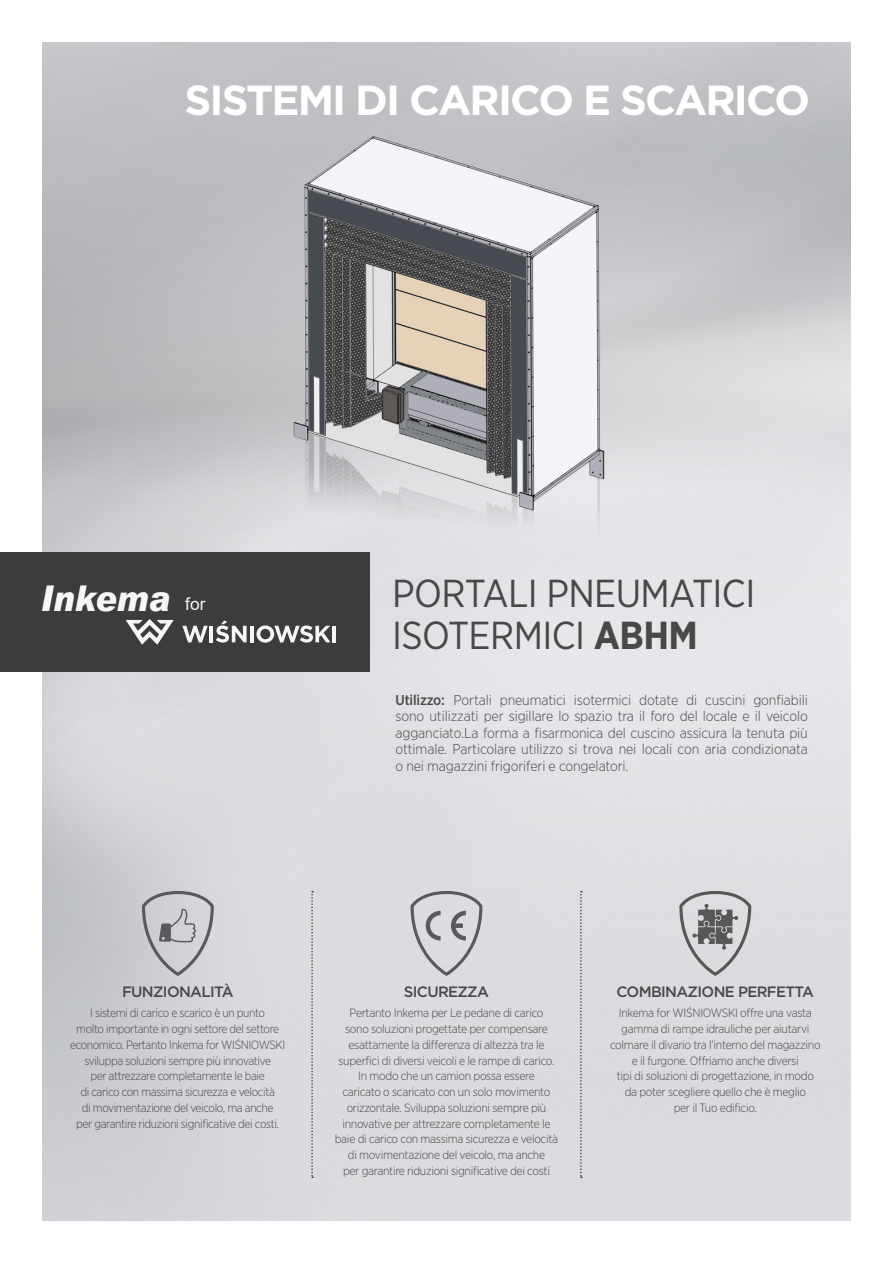
<style>
.page{position:relative;width:893px;height:1263px;background:#fff}
.page>*{position:absolute;margin:0;border:0;box-sizing:border-box;transform-origin:0 0}
.t1{font:700 42px "Gotham";letter-spacing:-.045em;color:#fff}
.t2{font:39px/42px "Gotham Narrow";letter-spacing:-.015em;color:#494848}
.t3{font:italic 900 35.55px "Arial";color:#f6f6f6;scale:.9 1}
.t4{font:500 15px "Gotham";letter-spacing:-.045em;color:#494848}
.t5{font:300 14.25px/16.5px "Gotham Narrow";letter-spacing:-.01em;color:#494848;text-align:justify}
.t6{font:300 12px/15.8px "Gotham Narrow";letter-spacing:-.025em;color:#494848;text-align:center}
.s1{font-weight:400;font-style:normal;font-size:17.25px}
.s2{font-weight:700}
.s3{font-weight:500}
</style>
<div class="page">
<img style="left:0;top:42px;width:851px;height:596px">
<div style="left:0;top:553px;width:370px;height:119px;background:#3d3c3b"></div>
<svg style="left:182px;top:626px;width:26px;height:16px"></svg>
<hr style="left:209px;top:626px;width:4px;height:16px;background:#f6f6f6">
<svg style="left:216px;top:620px;width:31px;height:22px"></svg>
<hr style="left:250px;top:626px;width:4px;height:16px;background:#f6f6f6">
<svg style="left:256px;top:625px;width:75px;height:18px"></svg>
<hr style="left:332px;top:626px;width:4px;height:16px;background:#f6f6f6">
<svg style="left:126px;top:619px;width:48px;height:26px"></svg>
<svg style="left:311px;top:891px;width:2px;height:287px"></svg>
<svg style="left:580px;top:891px;width:2px;height:287px"></svg>
<svg style="left:142px;top:891px;width:72px;height:85px;background:#bcbdc0"></svg>
<svg style="left:411px;top:891px;width:71px;height:85px;background:#c3c4c7"></svg>
<svg style="left:679px;top:891px;width:72px;height:85px;background:#b5b6b8"></svg>
<h1 class="t1" style="left:185px;top:72px;width:627px">SISTEMI DI CARICO E SCARICO</h1>
<h3 class="t3" style="left:41px;top:576px;width:185px">Inkema <span class="s1">for</span></h3>
<h2 class="t2" style="left:392px;top:571px;width:365px">PORTALI PNEUMATICI<br>ISOTERMICI <span class="s2">ABHM</span></h2>
<p class="t5" style="left:395px;top:691px;width:414px"><span class="s3">Utilizzo:</span> Portali pneumatici isotermici dotate di cuscini gonfiabili sono utilizzati per sigillare lo spazio tra il foro del locale e il veicolo agganciato.La forma a fisarmonica del cuscino assicura la tenuta più ottimale. Particolare utilizzo si trova nei locali con aria condizionata o nei magazzini frigoriferi e congelatori.</p>
<p class="t4" style="left:122px;top:981px;width:113px">FUNZIONALITÀ</p>
<p class="t6" style="left:70px;top:1005px;width:217px">I sistemi di carico e scarico è un punto<br>molto importante in ogni settore del settore economico. Pertanto Inkema for WIŚNIOWSKI sviluppa soluzioni sempre più innovative<br>per attrezzare completamente le baie<br>di carico con massima sicurezza e velocità<br>di movimentazione del veicolo, ma anche<br>per garantire riduzioni significative dei costi.</p>
<p class="t4" style="left:404px;top:981px;width:87px">SICUREZZA</p>
<p class="t6" style="left:335px;top:1005px;width:225px">Pertanto Inkema per Le pedane di carico<br>sono soluzioni progettate per compensare esattamente la differenza di altezza tra le superfici di diversi veicoli e le rampe di carico.<br>In modo che un camion possa essere<br>caricato o scaricato con un solo movimento orizzontale. Sviluppa soluzioni sempre più innovative per attrezzare completamente le baie di carico con massima sicurezza e velocità di movimentazione del veicolo, ma anche<br>per garantire riduzioni significative dei costi</p>
<p class="t4" style="left:616px;top:981px;width:199px">COMBINAZIONE PERFETTA</p>
<p class="t6" style="left:610px;top:1005px;width:212px">Inkema for WIŚNIOWSKI offre una vasta gamma di rampe idrauliche per aiutarvi colmare il divario tra l’interno del magazzino e il furgone. Offriamo anche diversi<br>tipi di soluzioni di progettazione, in modo da poter scegliere quello che è meglio<br>per il Tuo edificio.</p>
</div>
